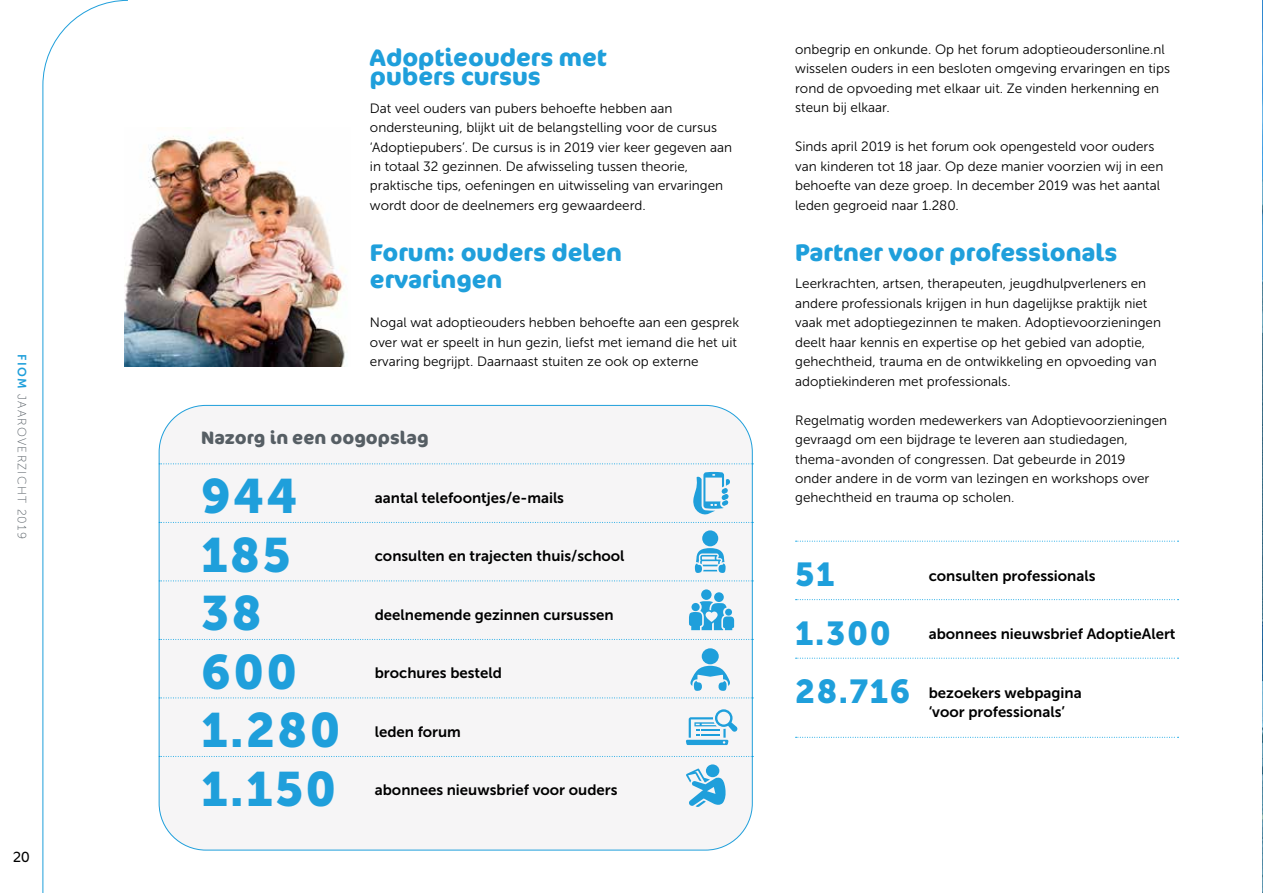
<style>
.page{position:relative;width:1263px;height:893px;background:#fff}
.page>*{position:absolute;margin:0;border:0;box-sizing:border-box;transform-origin:0 0}
.t1{font:48px "Museo Sans 900";letter-spacing:.05em;color:#1f9fdb}
.t2{font:33px "Museo Sans 900";color:#1f9fdb}
.t3{font:700 24px/19.5px "Cocon";color:#1f9fdb}
.t4{font:700 18px "Cocon";color:#565e64}
.t5{font:15px/19.5px "Museo Sans 700";color:#000}
.t6{font:300 15px "Cocon";color:#000}
.t7{font:13.5px/19.5px "Museo Sans 300";color:#000}
.t8{font:12px "Museo Sans 100";letter-spacing:.1em;color:#565e64}
.s1{font-family:"Museo Sans 700";color:#1f9fdb}
.s2{font-family:"Museo Sans 900";font-size:33px;color:#1f9fdb}
</style>
<div class="page">
<hr style="left:43px;top:90px;width:1px;height:803px;background:#1f9fdb">
<svg style="left:42px;top:0;width:86px;height:91px"></svg>
<svg style="left:1262px;top:0;width:1px;height:893px"></svg>
<div style="left:159px;top:405px;width:593px;height:445px;background:#f6f5f6;border-radius:47px"></div>
<svg style="left:159px;top:581px;width:594px;height:1px"></svg>
<svg style="left:159px;top:463px;width:594px;height:1px"></svg>
<svg style="left:159px;top:639px;width:594px;height:1px"></svg>
<svg style="left:159px;top:698px;width:594px;height:1px"></svg>
<svg style="left:159px;top:756px;width:594px;height:1px"></svg>
<svg style="left:159px;top:472px;width:594px;height:51px"></svg>
<div style="left:702px;top:530px;width:16px;height:16px;background:#1f9fdb;border-radius:50%"></div>
<svg style="left:695px;top:548px;width:31px;height:25px"></svg>
<div style="left:702px;top:648px;width:17px;height:16px;background:#1f9fdb;border-radius:50%"></div>
<svg style="left:690px;top:666px;width:40px;height:25px"></svg>
<svg style="left:686px;top:709px;width:52px;height:36px"></svg>
<svg style="left:686px;top:768px;width:40px;height:39px"></svg>
<div style="left:706px;top:764px;width:13px;height:13px;background:#1f9fdb;border-radius:50%"></div>
<svg style="left:795px;top:541px;width:383px;height:1px"></svg>
<svg style="left:795px;top:658px;width:383px;height:1px"></svg>
<svg style="left:795px;top:599px;width:383px;height:1px"></svg>
<svg style="left:795px;top:737px;width:383px;height:1px"></svg>
<img style="left:124px;top:136px;width:221px;height:230px">
<div style="left:701px;top:589px;width:10px;height:11px;background:#1f9fdb;border-radius:50%"></div>
<svg style="left:689px;top:601px;width:45px;height:29px"></svg>
<div style="left:725px;top:609px;width:7px;height:7px;background:#1f9fdb;border-radius:50%"></div>
<div style="left:691px;top:603px;width:9px;height:8px;background:#1f9fdb;border-radius:50%"></div>
<div style="left:714px;top:592px;width:10px;height:10px;background:#1f9fdb;border-radius:50%"></div>
<p class="t8" style="left:28px;top:354px;width:186px;rotate:90deg"><span class="s1">FIOM</span> JAAROVERZICHT 2019</p>
<p class="t6" style="left:13px;top:848px;width:19px">20</p>
<h3 class="t3" style="left:370px;top:48px;width:238px">Adoptieouders met pubers cursus</h3>
<p class="t7" style="left:370px;top:98px;width:364px">Dat veel ouders van pubers behoefte hebben aan ondersteuning, blijkt uit de belangstelling voor de cursus ‘Adoptiepubers’. De cursus is in 2019 vier keer gegeven aan in totaal 32 gezinnen. De afwisseling tussen theorie, praktische tips, oefeningen en uitwisseling van ervaringen wordt door de deelnemers erg gewaardeerd.</p>
<h3 class="t3" style="left:370px;top:240px;width:254px;line-height:27px">Forum: ouders delen ervaringen</h3>
<p class="t7" style="left:370px;top:313px;width:371px">Nogal wat adoptieouders hebben behoefte aan een gesprek over wat er speelt in hun gezin, liefst met iemand die het uit ervaring begrijpt. Daarnaast stuiten ze ook op externe</p>
<h3 class="t4" style="left:201px;top:427px;width:229px">Nazorg in een oogopslag</h3>
<h1 class="t1" style="left:201px;top:469px;width:98px">944</h1>
<p class="t5" style="left:375px;top:488px;width:191px">aantal telefoontjes/e-mails</p>
<h1 class="t1" style="left:201px;top:527px;width:91px">185</h1>
<h1 class="t1" style="left:201px;top:586px;width:62px">38</h1>
<h1 class="t1" style="left:201px;top:644px;width:97px">600</h1>
<h1 class="t1" style="left:201px;top:703px;width:141px">1.280</h1>
<h1 class="t1" style="left:201px;top:761px;width:137px">1.150</h1>
<p class="t5" style="left:375px;top:546px;width:251px">consulten en trajecten thuis/school</p>
<p class="t5" style="left:375px;top:605px;width:240px">deelnemende gezinnen cursussen</p>
<p class="t5" style="left:375px;top:663px;width:129px">brochures besteld</p>
<p class="t5" style="left:375px;top:722px;width:88px">leden forum</p>
<p class="t5" style="left:375px;top:780px;width:244px">abonnees nieuwsbrief voor ouders</p>
<p class="t7" style="left:795px;top:40px;width:376px">onbegrip en onkunde. Op het forum adoptieoudersonline.nl wisselen ouders in een besloten omgeving ervaringen en tips rond de opvoeding met elkaar uit. Ze vinden herkenning en steun bij elkaar.</p>
<p class="t7" style="left:795px;top:137px;width:370px">Sinds april 2019 is het forum ook opengesteld voor ouders van kinderen tot 18 jaar. Op deze manier voorzien wij in een behoefte van deze groep. In december 2019 was het aantal leden gegroeid naar 1.280.</p>
<h3 class="t3" style="left:795px;top:243px;width:324px">Partner voor professionals</h3>
<p class="t7" style="left:795px;top:274px;width:367px">Leerkrachten, artsen, therapeuten, jeugdhulpverleners en andere professionals krijgen in hun dagelijkse praktijk niet vaak met adoptiegezinnen te maken. Adoptievoorzieningen deelt haar kennis en expertise op het gebied van adoptie, gehechtheid, trauma en de ontwikkeling en opvoeding van adoptiekinderen met professionals.</p>
<p class="t7" style="left:795px;top:410px;width:374px">Regelmatig worden medewerkers van Adoptievoorzieningen gevraagd om een bijdrage te leveren aan studiedagen, thema-avonden of congressen. Dat gebeurde in 2019<br>onder andere in de vorm van lezingen en workshops over gehechtheid en trauma op scholen.</p>
<h2 class="t2" style="left:795px;top:556px;width:41px">51</h2>
<p class="t5" style="left:929px;top:566px;width:168px">consulten professionals</p>
<p class="t5" style="left:795px;top:624px;width:382px"><span class="s2">1.300</span> abonnees nieuwsbrief AdoptieAlert</p>
<p class="t5" style="left:929px;top:683px;width:155px;text-indent:-134px"><span class="s2">28.716</span> bezoekers webpagina ‘voor professionals’</p>
</div>
